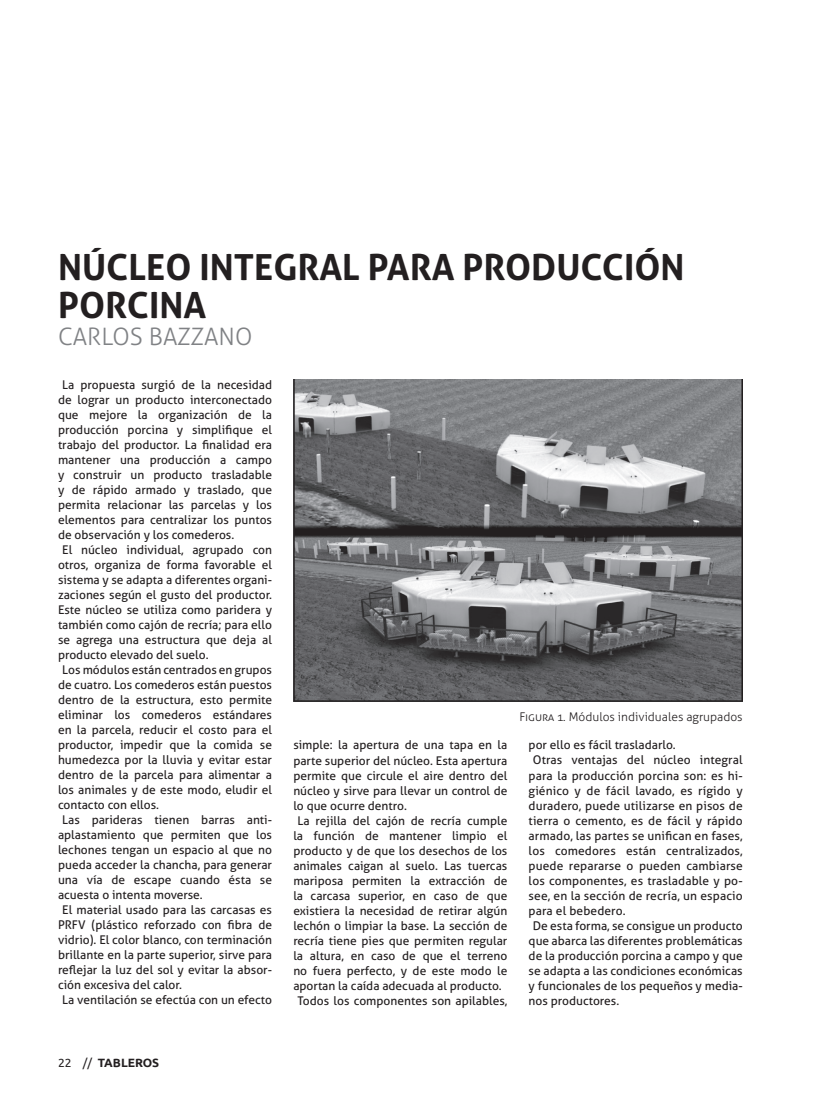
<style>
.page{position:relative;width:827px;height:1105px;background:#fff}
.page>*{position:absolute;margin:0;border:0;box-sizing:border-box;transform-origin:0 0}
.t1{font:700 36px "Aller";color:#231f20}
.t2{font:300 24px "Aller";color:#808285}
.t3{font:12px "Aller";color:#231f20}
.t4{font:300 12px "Aller";color:#231f20}
.t5{font:700 12px "Ubuntu";color:#231f20}
.s1{font-weight:400}
</style>
<div class="page">
<img style="left:293px;top:380px;width:450px;height:321px">
<h1 class="t1" style="left:58px;top:245px;width:521px">NÚCLEO INTEGRAL PARA PRODUCC</h1>
<h1 class="t1" style="left:624px;top:245px;width:57px">IÓN</h1>
<h1 class="t1" style="left:58px;top:283px;width:150px">PORCINA</h1>
<h2 class="t2" style="left:58px;top:322px;width:30px">Carlos</h2>
<h2 class="t2" style="left:149px;top:322px;width:30px">Bazzano</h2>
<p class="t3" style="left:62px;top:377px;width:211px">La propuesta surgió de la necesidad</p>
<p class="t3" style="left:58px;top:392px;width:216px">de lograr un producto interconectado</p>
<p class="t3" style="left:58px;top:407px;width:216px">que mejore la organización de la</p>
<p class="t3" style="left:58px;top:422px;width:216px">producción porcina y simplifique el</p>
<p class="t3" style="left:58px;top:437px;width:215px">trabajo del productor. La finalidad era</p>
<p class="t3" style="left:58px;top:452px;width:216px">mantener una producción a campo</p>
<p class="t3" style="left:58px;top:467px;width:215px">y construir un producto trasladable</p>
<p class="t3" style="left:58px;top:482px;width:215px">y de rápido armado y traslado, que</p>
<p class="t3" style="left:58px;top:497px;width:216px">permita relacionar las parcelas y los</p>
<p class="t3" style="left:58px;top:512px;width:215px">elementos para centralizar los puntos</p>
<p class="t3" style="left:58px;top:527px;width:178px">de observación y los comederos.</p>
<p class="t3" style="left:62px;top:542px;width:211px">El núcleo individual, agrupado con</p>
<p class="t3" style="left:58px;top:557px;width:216px">otros, organiza de forma favorable el</p>
<p class="t3" style="left:58px;top:572px;width:216px">sistema y se adapta a diferentes organi-</p>
<p class="t3" style="left:58px;top:587px;width:216px">zaciones según el gusto del productor.</p>
<p class="t3" style="left:58px;top:602px;width:216px">Este núcleo se utiliza como paridera y</p>
<p class="t3" style="left:58px;top:617px;width:215px">también como cajón de recría; para ello</p>
<p class="t3" style="left:58px;top:632px;width:216px">se agrega una estructura que deja al</p>
<p class="t3" style="left:58px;top:647px;width:152px">producto elevado del suelo.</p>
<p class="t3" style="left:62px;top:662px;width:211px">Los módulos están centrados en grupos</p>
<p class="t3" style="left:58px;top:677px;width:216px">de cuatro. Los comederos están puestos</p>
<p class="t3" style="left:58px;top:692px;width:216px">dentro de la estructura, esto permite</p>
<p class="t3" style="left:58px;top:707px;width:216px">eliminar los comederos estándares</p>
<p class="t3" style="left:58px;top:722px;width:215px">en la parcela, reducir el costo para el</p>
<p class="t3" style="left:58px;top:737px;width:216px">productor, impedir que la comida se</p>
<p class="t3" style="left:58px;top:752px;width:215px">humedezca por la lluvia y evitar estar</p>
<p class="t3" style="left:58px;top:767px;width:215px">dentro de la parcela para alimentar a</p>
<p class="t3" style="left:58px;top:782px;width:215px">los animales y de este modo, eludir el</p>
<p class="t3" style="left:58px;top:797px;width:103px">contacto con ellos.</p>
<p class="t3" style="left:62px;top:812px;width:211px">Las parideras tienen barras anti-</p>
<p class="t3" style="left:58px;top:827px;width:216px">aplastamiento que permiten que los</p>
<p class="t3" style="left:58px;top:842px;width:216px">lechones tengan un espacio al que no</p>
<p class="t3" style="left:58px;top:857px;width:215px">pueda acceder la chancha, para generar</p>
<p class="t3" style="left:58px;top:872px;width:215px">una vía de escape cuando ésta se</p>
<p class="t3" style="left:58px;top:887px;width:146px">acuesta o intenta moverse.</p>
<p class="t3" style="left:62px;top:902px;width:211px">El material usado para las carcasas es</p>
<p class="t3" style="left:58px;top:917px;width:215px">PRFV (plástico reforzado con fibra de</p>
<p class="t3" style="left:58px;top:932px;width:216px">vidrio). El color blanco, con terminación</p>
<p class="t3" style="left:58px;top:947px;width:215px">brillante en la parte superior, sirve para</p>
<p class="t3" style="left:58px;top:962px;width:216px">reflejar la luz del sol y evitar la absor-</p>
<p class="t3" style="left:58px;top:977px;width:125px">ción excesiva del calor.</p>
<p class="t3" style="left:62px;top:992px;width:211px">La ventilación se efectúa con un efecto</p>
<p class="t5" style="left:58px;top:1055px;width:103px"><span class="s1">22 //</span> TABLEROS</p>
<p class="t3" style="left:293px;top:737px;width:216px">simple: la apertura de una tapa en la</p>
<p class="t3" style="left:293px;top:752px;width:216px">parte superior del núcleo. Esta apertura</p>
<p class="t3" style="left:293px;top:767px;width:215px">permite que circule el aire dentro del</p>
<p class="t3" style="left:293px;top:782px;width:216px">núcleo y sirve para llevar un control de</p>
<p class="t3" style="left:293px;top:797px;width:115px">lo que ocurre dentro.</p>
<p class="t3" style="left:298px;top:812px;width:211px">La rejilla del cajón de recría cumple</p>
<p class="t3" style="left:293px;top:827px;width:215px">la función de mantener limpio el</p>
<p class="t3" style="left:293px;top:842px;width:216px">producto y de que los desechos de los</p>
<p class="t3" style="left:293px;top:857px;width:216px">animales caigan al suelo. Las tuercas</p>
<p class="t3" style="left:293px;top:872px;width:215px">mariposa permiten la extracción de</p>
<p class="t3" style="left:293px;top:887px;width:215px">la carcasa superior, en caso de que</p>
<p class="t3" style="left:293px;top:902px;width:216px">existiera la necesidad de retirar algún</p>
<p class="t3" style="left:293px;top:917px;width:216px">lechón o limpiar la base. La sección de</p>
<p class="t3" style="left:293px;top:932px;width:216px">recría tiene pies que permiten regular</p>
<p class="t3" style="left:293px;top:947px;width:216px">la altura, en caso de que el terreno</p>
<p class="t3" style="left:293px;top:962px;width:215px">no fuera perfecto, y de este modo le</p>
<p class="t3" style="left:293px;top:977px;width:210px">aportan la caída adecuada al producto.</p>
<p class="t3" style="left:298px;top:992px;width:211px">Todos los componentes son apilables,</p>
<p class="t4" style="left:519px;top:709px;width:225px">Figura 1. Módulos individuales agrupados</p>
<p class="t3" style="left:529px;top:737px;width:149px">por ello es fácil trasladarlo.</p>
<p class="t3" style="left:533px;top:752px;width:211px">Otras ventajas del núcleo integral</p>
<p class="t3" style="left:529px;top:767px;width:216px">para la producción porcina son: es hi-</p>
<p class="t3" style="left:529px;top:782px;width:216px">giénico y de fácil lavado, es rígido y</p>
<p class="t3" style="left:529px;top:797px;width:215px">duradero, puede utilizarse en pisos de</p>
<p class="t3" style="left:529px;top:812px;width:216px">tierra o cemento, es de fácil y rápido</p>
<p class="t3" style="left:529px;top:827px;width:215px">armado, las partes se unifican en fases,</p>
<p class="t3" style="left:529px;top:842px;width:216px">los comedores están centralizados,</p>
<p class="t3" style="left:529px;top:857px;width:216px">puede repararse o pueden cambiarse</p>
<p class="t3" style="left:529px;top:872px;width:216px">los componentes, es trasladable y po-</p>
<p class="t3" style="left:529px;top:887px;width:216px">see, en la sección de recría, un espacio</p>
<p class="t3" style="left:529px;top:902px;width:98px">para el bebedero.</p>
<p class="t3" style="left:533px;top:917px;width:211px">De esta forma, se consigue un producto</p>
<p class="t3" style="left:529px;top:932px;width:216px">que abarca las diferentes problemáticas</p>
<p class="t3" style="left:529px;top:947px;width:215px">de la producción porcina a campo y que</p>
<p class="t3" style="left:529px;top:962px;width:216px">se adapta a las condiciones económicas</p>
<p class="t3" style="left:529px;top:977px;width:216px">y funcionales de los pequeños y media-</p>
<p class="t3" style="left:529px;top:992px;width:92px">nos productores.</p>
</div>
